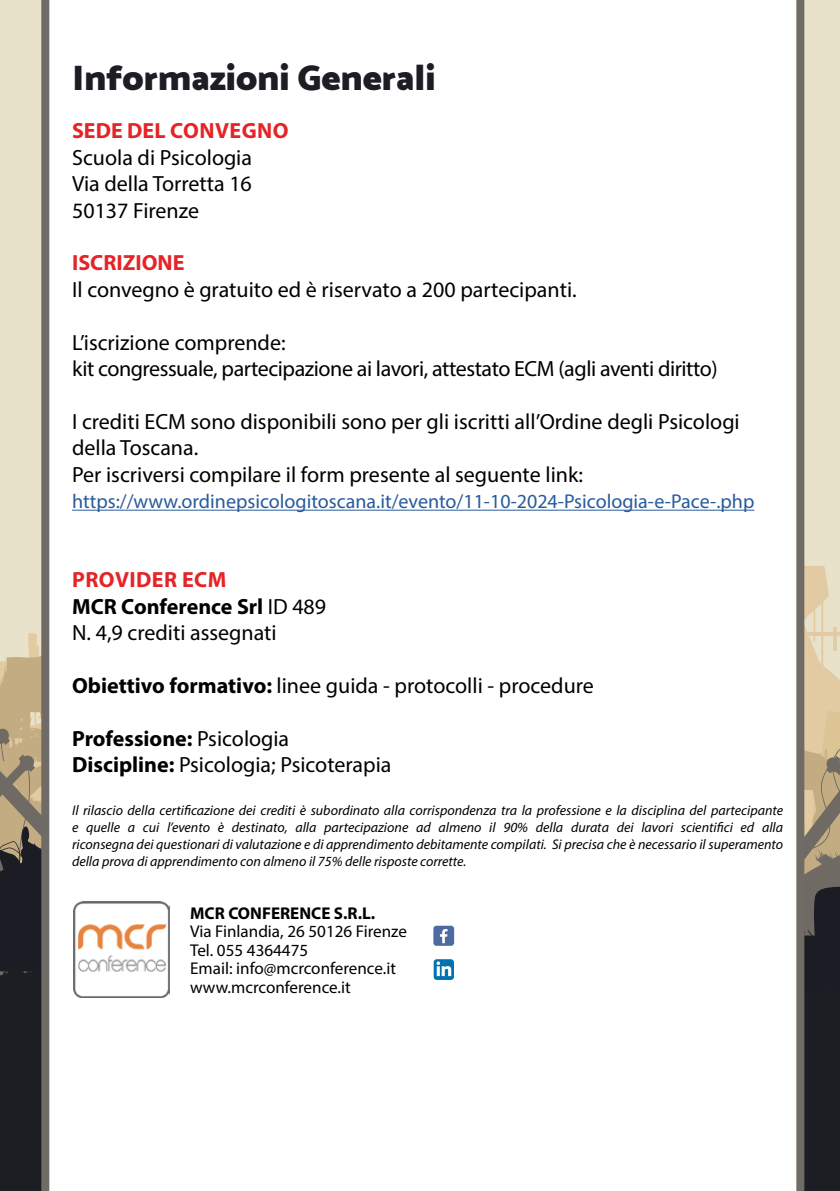
<style>
.page{position:relative;width:840px;height:1191px;background:#fff}
.page>*{position:absolute;margin:0;border:0;box-sizing:border-box;transform-origin:0 0}
.t1{font:900 36px "Catamaran";color:#1d1d24}
.t2{font:22px/26.4px "Myriad Pro";color:#000}
.t3{font:22px/26.4px "Myriad Pro";letter-spacing:-.02em;color:#000}
.t4{font:700 22px "Myriad Pro";color:#e52428}
.t5{font:20px "Myriad Pro";color:#275b9b}
.t6{font:17px/18.4px "Myriad Pro";color:#000}
.t7{font:700 17px "Myriad Pro";color:#000}
.t8{font:italic 14px/16.8px "Myriad Pro";color:#000;text-align:justify}
.s1{font-weight:700;color:#e52428}
.s2{font-weight:700}
</style>
<div class="page">
<div style="left:0;top:0;width:839px;height:1191px;background:#e9e2ca"></div>
<svg style="left:0;top:566px;width:839px;height:278px"></svg>
<div style="left:0;top:997px;width:839px;height:194px;background:#1d1d24"></div>
<svg style="left:0;top:822px;width:27px;height:180px;background:#343132"></svg>
<svg style="left:818px;top:844px;width:21px;height:153px;background:#3a3738"></svg>
<div style="left:27px;top:0;width:791px;height:1191px;background:#fff"></div>
<hr style="left:72px;top:509px;width:682px;height:1px;background:#275b9b">
<img style="left:74px;top:902px;width:95px;height:95px">
<div style="left:433px;top:925px;width:21px;height:20px;background:#4d6ba3;border-radius:3px"></div>
<svg style="left:439px;top:929px;width:8px;height:14px"></svg>
<div style="left:433px;top:959px;width:20px;height:21px;background:#0073b0;border-radius:3px"></div>
<svg style="left:436px;top:961px;width:21px;height:15px"></svg>
<h1 class="t1" style="left:72px;top:56px;width:365px">Informazioni Generali</h1>
<p class="t4" style="left:72px;top:117px;width:218px">SEDE DEL CONVEGNO</p>
<p class="t2" style="left:72px;top:144px;width:181px;text-align:justify">Scuola di Psicologia Via della Torretta 16<br>50137 Firenze</p>
<p class="t4" style="left:72px;top:249px;width:114px">ISCRIZIONE</p>
<p class="t2" style="left:72px;top:276px;width:506px">Il convegno è gratuito ed è riservato a 200 partecipanti.</p>
<p class="t3" style="left:72px;top:329px;width:646px">L’iscrizione comprende:<br>kit congressuale, partecipazione ai lavori, attestato ECM (agli aventi diritto)</p>
<p class="t2" style="left:72px;top:408px;width:668px">I crediti ECM sono disponibili sono per gli iscritti all’Ordine degli Psicologi della Toscana.<br>Per iscriversi compilare il form presente al seguente link:</p>
<p class="t5" style="left:72px;top:489px;width:683px">https://www.ordinepsicologitoscana.it/evento/11-10-2024-Psicologia-e-Pace-.php</p>
<p class="t2" style="left:72px;top:566px;width:255px"><span class="s1">PROVIDER ECM<br></span><span class="s2">MCR Conference Srl</span> ID 489<br>N. 4,9 crediti assegnati</p>
<p class="t2" style="left:72px;top:672px;width:523px"><span class="s2">Obiettivo formativo:</span> linee guida - protocolli - procedure</p>
<p class="t2" style="left:72px;top:725px;width:321px"><span class="s2">Professione:</span> Psicologia<br><span class="s2">Discipline:</span> Psicologia; Psicoterapia</p>
<p class="t8" style="left:72px;top:802px;width:712px">Il rilascio della certificazione dei crediti è subordinato alla corrispondenza tra la professione e la disciplina del partecipante e quelle a cui l’evento è destinato, alla partecipazione ad almeno il 90% della durata dei lavori scientifici ed alla riconsegna dei questionari di valutazione e di apprendimento debitamente compilati. Si precisa che è necessario il superamento della prova di apprendimento con almeno il 75% delle risposte corrette.</p>
<p class="t7" style="left:190px;top:902px;width:187px">MCR CONFERENCE S.R.L.</p>
<p class="t6" style="left:190px;top:922px;width:218px">Via Finlandia, 26 50126 Firenze<br>Tel. 055 4364475<br>Email: info@mcrconference.it www.mcrconference.it</p>
</div>
